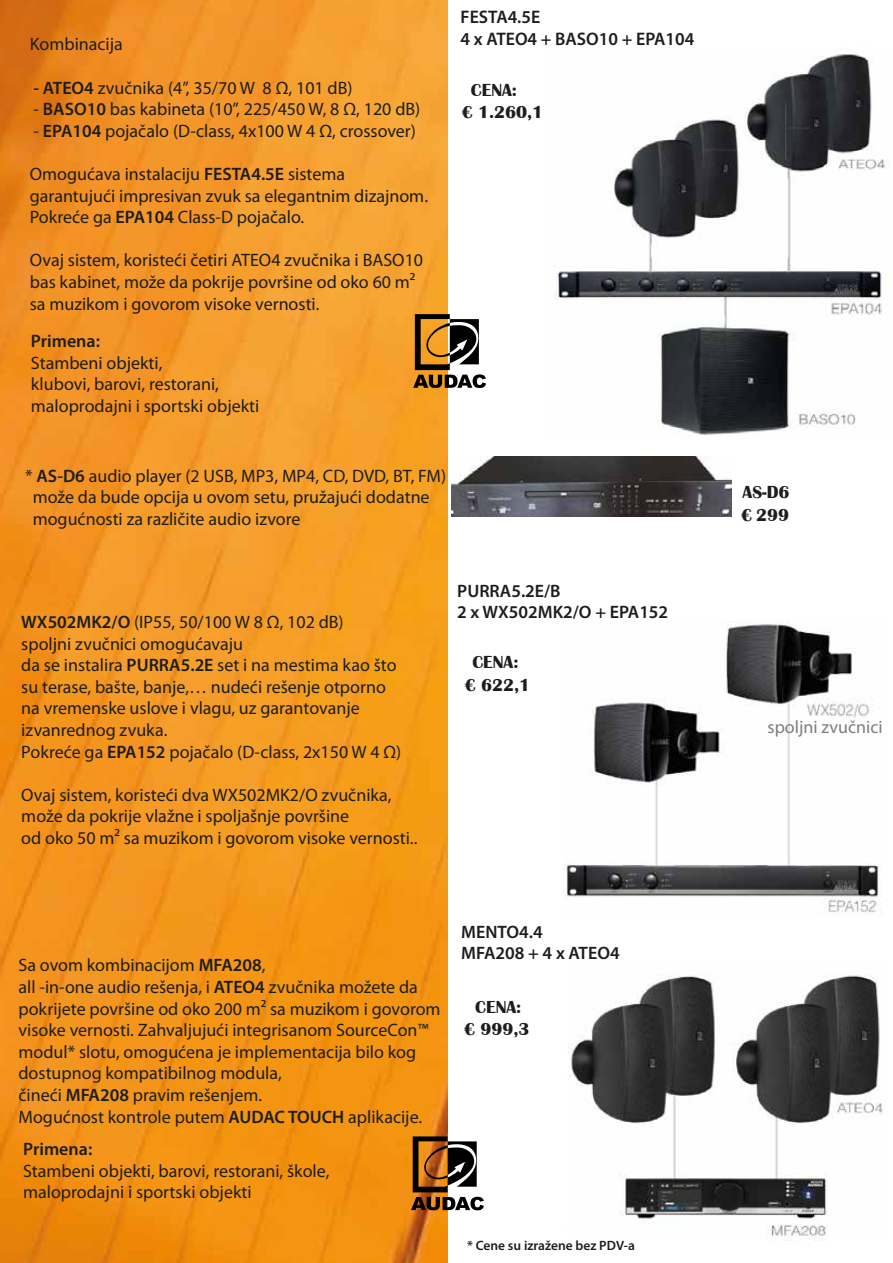
<style>
.page{position:relative;width:893px;height:1263px;background:#fff}
.page>*{position:absolute;margin:0;border:0;box-sizing:border-box;transform-origin:0 0}
.t1{font:600 18.15px/21.9px "Myriad Pro";color:#1d1d1b}
.t2{font:18px/21.6px "Myriad Pro";color:#1d1d1b}
.t3{font:600 18px/21.6px "Myriad Pro";color:#1d1d1b}
.t4{font:700 18px/23.1px "Britannic";color:#1d1d1b;text-align:center}
.t5{font:18px "Myriad Pro";color:#7e7e7d}
.t6{font:600 13.5px "Myriad Pro";color:#1d1d1b}
.s1{font-weight:600}
</style>
<div class="page">
<img style="left:0;top:0;width:447px;height:1263px">
<img style="left:554px;top:54px;width:332px;height:381px">
<img style="left:568px;top:974px;width:315px;height:266px">
<svg style="left:413px;top:314px;width:73px;height:74px"></svg>
<img style="left:451px;top:457px;width:281px;height:59px">
<img style="left:562px;top:621px;width:319px;height:294px">
<svg style="left:411px;top:1136px;width:73px;height:74px"></svg>
<p class="t2" style="left:30px;top:33px;width:95px">Kombinacija</p>
<p class="t2" style="left:34px;top:76px;width:321px"><span class="s1">- ATEO4</span> zvučnika (4”, 35/70 W 8 Ω, 101 dB)</p>
<p class="t2" style="left:34px;top:98px;width:388px">- <span class="s1">BASO10</span> bas kabineta (10”, 225/450 W, 8 Ω, 120 dB)</p>
<p class="t2" style="left:34px;top:120px;width:384px">- <span class="s1">EPA104</span> pojačalo (D-class, 4x100 W 4 Ω, crossover)</p>
<p class="t2" style="left:30px;top:163px;width:400px">Omogućava instalaciju <span class="s1">FESTA4.5E</span> sistema garantujući impresivan zvuk sa elegantnim dizajnom.<br>Pokreće ga <span class="s1">EPA104</span> Class-D pojačalo.</p>
<p class="t2" style="left:30px;top:249px;width:395px">Ovaj sistem, koristeći četiri ATEO4 zvučnika i BASO10 bas kabinet, može da pokrije površine od oko 60 m2 sa muzikom i govorom visoke vernosti.</p>
<p class="t3" style="left:31px;top:330px;width:71px">Primena:</p>
<p class="t2" style="left:31px;top:352px;width:230px">Stambeni objekti,<br>klubovi, barovi, restorani, maloprodajni i sportski objekti</p>
<p class="t1" style="left:461px;top:6px;width:235px">FESTA4.5E<br>4 x ATEO4 + BASO10 + EPA104</p>
<p class="t4" style="left:471px;top:79px;width:48px">CENA:</p>
<p class="t4" style="left:462px;top:100px;width:83px">€ 1.260,1</p>
<p class="t2" style="left:33px;top:464px;width:415px;text-indent:-8px">* <span class="s1">AS-D6</span> audio player (2 USB, MP3, MP4, CD, DVD, BT, FM) može da bude opcija u ovom setu, pružajući dodatne mogućnosti za različite audio izvore</p>
<p class="t2" style="left:21px;top:611px;width:382px"><span class="s1">WX502MK2/O</span> (IP55, 50/100 W 8 Ω, 102 dB)<br>spoljni zvučnici omogućavaju<br>da se instalira <span class="s1">PURRA5.2E</span> set i na mestima kao što su terase, bašte, banje,… nudeći rešenje otporno na vremenske uslove i vlagu, uz garantovanje izvanrednog zvuka.<br>Pokreće ga <span class="s1">EPA152</span> pojačalo (D-class, 2x150 W 4 Ω)</p>
<p class="t2" style="left:21px;top:784px;width:398px">Ovaj sistem, koristeći dva WX502MK2/O zvučnika, može da pokrije vlažne i spoljašnje površine<br>od oko 50 m2 sa muzikom i govorom visoke vernosti..</p>
<p class="t3" style="left:457px;top:579px;width:212px">PURRA5.2E/B<br>2 x WX502MK2/O + EPA152</p>
<p class="t4" style="left:465px;top:651px;width:67px">CENA:<br>€ 622,1</p>
<p class="t2" style="left:19px;top:954px;width:424px">Sa ovom kombinacijom <span class="s1">MFA208</span>,<br>all -in-one audio rešenja, i <span class="s1">ATEO4</span> zvučnika možete da pokrijete površine od oko 200 m2 sa muzikom i govorom visoke vernosti. Zahvaljujući integrisanom SourceCon™ modul* slotu, omogućena je implementacija bilo kog dostupnog kompatibilnog modula,<br>čineći <span class="s1">MFA208</span> pravim rešenjem.<br>Mogućnost kontrole putem <span class="s1">AUDAC TOUCH</span> aplikacije.</p>
<p class="t3" style="left:23px;top:1138px;width:71px">Primena:</p>
<p class="t2" style="left:23px;top:1160px;width:308px">Stambeni objekti, barovi, restorani, škole, maloprodajni i sportski objekti</p>
<p class="t3" style="left:461px;top:920px;width:160px">MENTO4.4<br>MFA208 + 4 x ATEO4</p>
<p class="t4" style="left:464px;top:996px;width:67px;line-height:22px">CENA:<br>€ 999,3</p>
<p class="t6" style="left:467px;top:1237px;width:169px">* Cene su izražene bez PDV-a</p>
<p class="t4" style="left:743px;top:481px;width:49px">AS-D6</p>
<p class="t4" style="left:741px;top:503px;width:49px">€ 299</p>
<p class="t5" style="left:768px;top:716px;width:117px">spoljni zvučnici</p>
</div>
